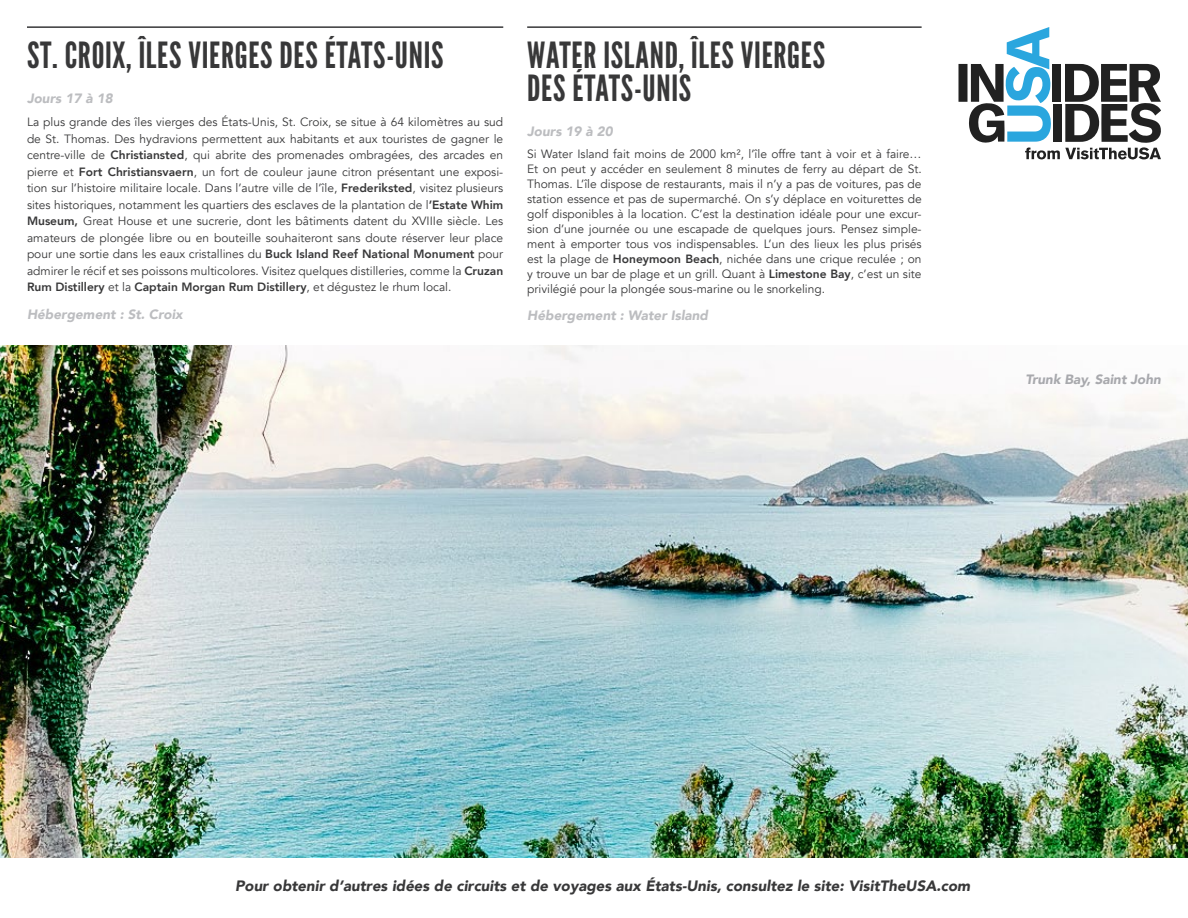
<style>
.page{position:relative;width:1188px;height:918px;background:#fff}
.page>*{position:absolute;margin:0;border:0;box-sizing:border-box;transform-origin:0 0}
.Section_Title{font:36px/33px "League Gothic";letter-spacing:.02em;color:#383839}
.t1{font:italic 900 15px "Avenir";color:#383839}
.Accommodation{font:italic 900 13.5px "Avenir";color:#bcbdc0}
.Photo_Caption{font:italic 900 13.5px "Avenir";color:#a8a9ad}
.t2{font:12px/16.5px "Avenir";color:#383839;text-align:justify}
.s1{font-weight:800}
</style>
<div class="page">
<img style="left:0;top:346px;width:1188px;height:512px">
<hr style="left:27px;top:26px;width:476px;height:2px;background:#383839">
<hr style="left:527px;top:26px;width:395px;height:2px;background:#383839">
<svg style="left:959px;top:27px;width:202px;height:132px"></svg>
<p class="Section_Title" style="left:27px;top:39px;width:418px">ST. CROIX, ÎLES VIERGES DES ÉTATS-UNIS</p>
<p class="Accommodation" style="left:27px;top:87px;width:87px">Jours 17 à 18</p>
<p class="t2" style="left:27px;top:114px;width:478px">La plus grande des îles vierges des États-Unis, St. Croix, se situe à 64 kilomètres au sud de St. Thomas. Des hydravions permettent aux habitants et aux touristes de gagner le centre-ville de <span class="s1">Christiansted</span>, qui abrite des promenades ombragées, des arcades en pierre et <span class="s1">Fort Christiansvaern</span>, un fort de couleur jaune citron présentant une exposi&shy;tion sur l’histoire militaire locale. Dans l’autre ville de l’île, <span class="s1">Frederiksted</span>, visitez plusieurs sites historiques, notamment les quartiers des esclaves de la plantation de l<span class="s1">’Estate Whim Museum,</span> Great House et une sucrerie, dont les bâtiments datent du XVIIIe siècle. Les amateurs de plongée libre ou en bouteille souhaiteront sans doute réserver leur place pour une sortie dans les eaux cristallines du <span class="s1">Buck Island Reef National Monument</span> pour admirer le récif et ses poissons multicolores. Visitez quelques distilleries, comme la <span class="s1">Cruzan Rum Distillery</span> et la <span class="s1">Captain Morgan Rum Distillery</span>, et dégustez le rhum local.</p>
<p class="Accommodation" style="left:27px;top:303px;width:157px">Hébergement : St. Croix</p>
<p class="Section_Title" style="left:527px;top:39px;width:299px">WATER ISLAND, ÎLES VIERGES<br>DES ÉTATS-UNIS</p>
<p class="Accommodation" style="left:527px;top:120px;width:87px">Jours 19 à 20</p>
<p class="t2" style="left:527px;top:146px;width:396px;line-height:15px">Si Water Island fait moins de 2000 km², l’île offre tant à voir et à faire… Et on peut y accéder en seulement 8 minutes de ferry au départ de St.<br>Thomas. L’île dispose de restaurants, mais il n’y a pas de voitures, pas de station essence et pas de supermarché. On s’y déplace en voiturettes de golf disponibles à la location. C’est la destination idéale pour une excur&shy;sion d’une journée ou une escapade de quelques jours. Pensez simple&shy;ment à emporter tous vos indispensables. L’un des lieux les plus prisés est la plage de <span class="s1">Honeymoon Beach</span>, nichée dans une crique reculée ; on y trouve un bar de plage et un grill. Quant à <span class="s1">Limestone Bay</span>, c’est un site privilégié pour la plongée sous-marine ou le snorkeling.</p>
<p class="Accommodation" style="left:527px;top:305px;width:182px">Hébergement : Water Island</p>
<p class="Photo_Caption" style="left:1026px;top:368px;width:137px">Trunk Bay, Saint John</p>
<p class="t1" style="left:235px;top:873px;width:737px">Pour obtenir d’autres idées de circuits et de voyages aux États-Unis, consultez le site: VisitTheUSA.com</p>
</div>
